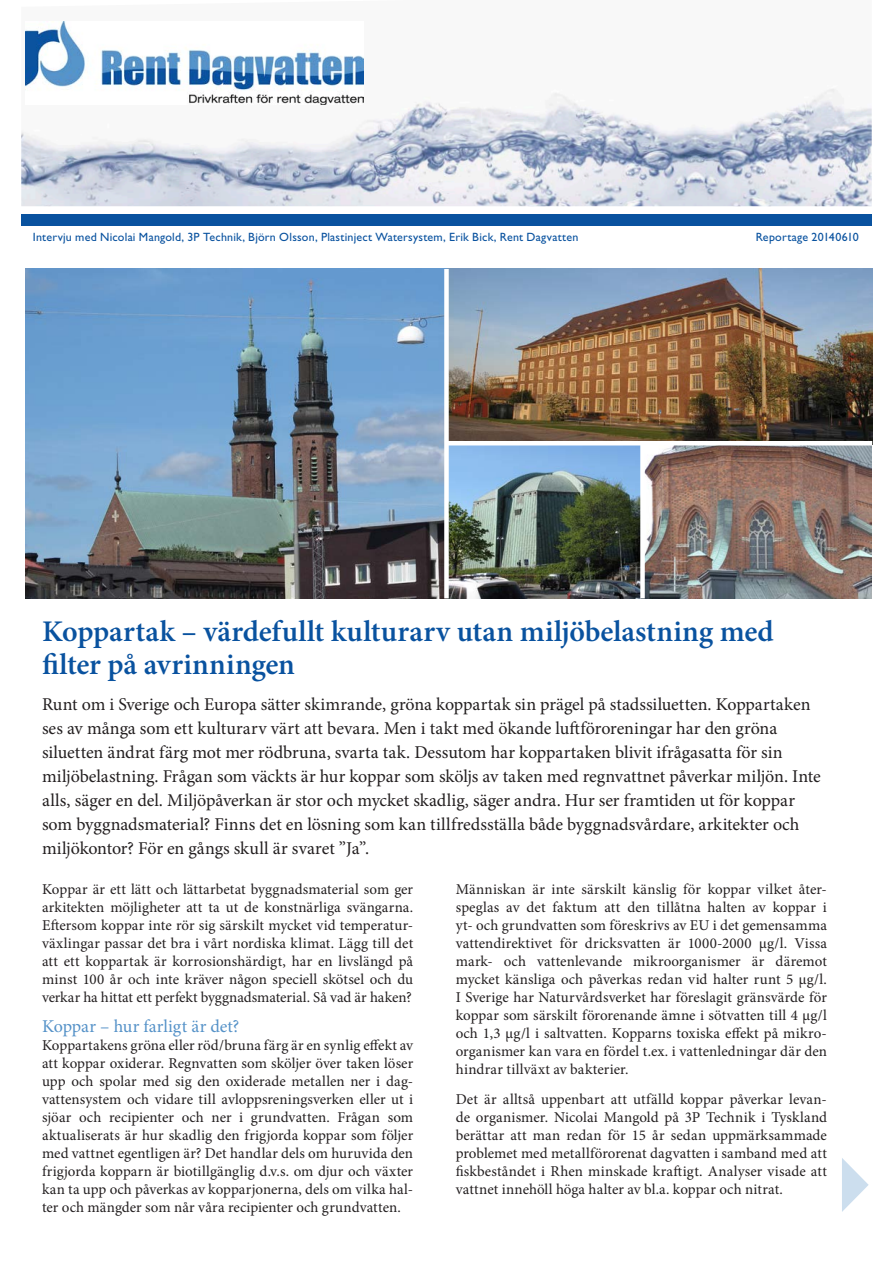
<style>
.page{position:relative;width:893px;height:1263px;background:#fff}
.page>*{position:absolute;margin:0;border:0;box-sizing:border-box;transform-origin:0 0}
.huvudrubrik{font:600 30px "Minion Pro";color:#09529f}
.ingress{font:18px/24px "Minion Pro";letter-spacing:-.005em;color:#231f20}
.mellanrubrik{font:18px "Minion Pro";letter-spacing:-.005em;color:#5592c8}
.bröd{font:15px/18px "Minion Pro";color:#231f20;text-align:justify}
.bröd1{font:15px/18px "Minion Pro";letter-spacing:.005em;color:#231f20;text-align:justify}
.t1{font:12px "Gill Sans Std";letter-spacing:.02em;color:#09529f}
</style>
<div class="page">
<img style="left:449px;top:445px;width:423px;height:153px">
<div style="left:21px;top:214px;width:851px;height:11px;background:#09529f"></div>
<img style="left:21px;top:30px;width:851px;height:176px">
<img style="left:26px;top:21px;width:337px;height:84px">
<svg style="left:842px;top:1158px;width:27px;height:54px"></svg>
<img style="left:449px;top:269px;width:423px;height:172px">
<img style="left:26px;top:269px;width:418px;height:329px">
<div style="left:640px;top:445px;width:5px;height:153px;background:#fff"></div>
<p class="t1" style="left:33px;top:230px;width:547px">Intervju med Nicolai Mangold, 3P Technik, Björn Olsson, Plastinject Watersystem, Erik Bick, Rent Dagvatten</p>
<p class="t1" style="left:756px;top:230px;width:105px">Reportage 20140610</p>
<p class="huvudrubrik" style="left:42px;top:610px;width:733px">Koppartak – värdefullt kulturarv utan miljöbelastning med</p>
<p class="huvudrubrik" style="left:42px;top:643px;width:254px">filter på avrinningen</p>
<p class="ingress" style="left:42px;top:693px;width:780px">Runt om i Sverige och Europa sätter skimrande, gröna koppartak sin prägel på stadssiluetten. Koppartaken ses av många som ett kulturarv värt att bevara. Men i takt med ökande luftföroreningar har den gröna siluetten ändrat färg mot mer rödbruna, svarta tak. Dessutom har koppartaken blivit ifrågasatta för sin miljöbelastning. Frågan som väckts är hur koppar som sköljs av taken med regnvattnet påverkar miljön. Inte alls, säger en del. Miljöpåverkan är stor och mycket skadlig, säger andra. Hur ser framtiden ut för koppar som byggnadsmaterial? Finns det en lösning som kan tillfredsställa både byggnadsvårdare, arkitekter och miljökontor? För en gångs skull är svaret ”Ja”.</p>
<p class="bröd" style="left:42px;top:880px;width:373px">Koppar är ett lätt och lättarbetat byggnadsmaterial som ger arkitekten möjligheter att ta ut de konstnärliga svängarna.<br>Eftersom koppar inte rör sig särskilt mycket vid temperatur&shy;växlingar passar det bra i vårt nordiska klimat. Lägg till det att ett koppartak är korrosionshärdigt, har en livslängd på minst 100 år och inte kräver någon speciell skötsel och du verkar ha hittat ett perfekt byggnadsmaterial. Så vad är haken?</p>
<p class="mellanrubrik" style="left:42px;top:1014px;width:199px">Koppar – hur farligt är det?</p>
<p class="bröd1" style="left:42px;top:1037px;width:373px">Koppartakens gröna eller röd/bruna färg är en synlig effekt av att koppar oxiderar. Regnvatten som sköljer över taken löser upp och spolar med sig den oxiderade metallen ner i dag&shy;vattensystem och vidare till avloppsreningsverken eller ut i sjöar och recipienter och ner i grundvatten. Frågan som aktualiserats är hur skadlig den frigjorda koppar som följer med vattnet egentligen är? Det handlar dels om huruvida den frigjorda kopparn är biotillgänglig d.v.s. om djur och växter kan ta upp och påverkas av kopparjonerna, dels om vilka hal&shy;ter och mängder som når våra recipienter och grundvatten.</p>
<p class="bröd" style="left:456px;top:880px;width:373px">Människan är inte särskilt känslig för koppar vilket åter&shy;speglas av det faktum att den tillåtna halten av koppar i yt- och grundvatten som föreskrivs av EU i det gemensamma vattendirektivet för dricksvatten är 1000-2000 µg/l. Vissa mark- och vattenlevande mikroorganismer är däremot mycket känsliga och påverkas redan vid halter runt 5 µg/l.<br>I Sverige har Naturvårdsverket har föreslagit gränsvärde för koppar som särskilt förorenande ämne i sötvatten till 4 µg/l och 1,3 µg/l i saltvatten. Kopparns toxiska effekt på mikro&shy;organismer kan vara en fördel t.ex. i vattenledningar där den hindrar tillväxt av bakterier.</p>
<p class="bröd" style="left:456px;top:1091px;width:373px">Det är alltså uppenbart att utfälld koppar påverkar levan&shy;de organismer. Nicolai Mangold på 3P Technik i Tyskland berättar att man redan för 15 år sedan uppmärksammade problemet med metallförorenat dagvatten i samband med att fiskbeståndet i Rhen minskade kraftigt. Analyser visade att vattnet innehöll höga halter av bl.a. koppar och nitrat.</p>
</div>
